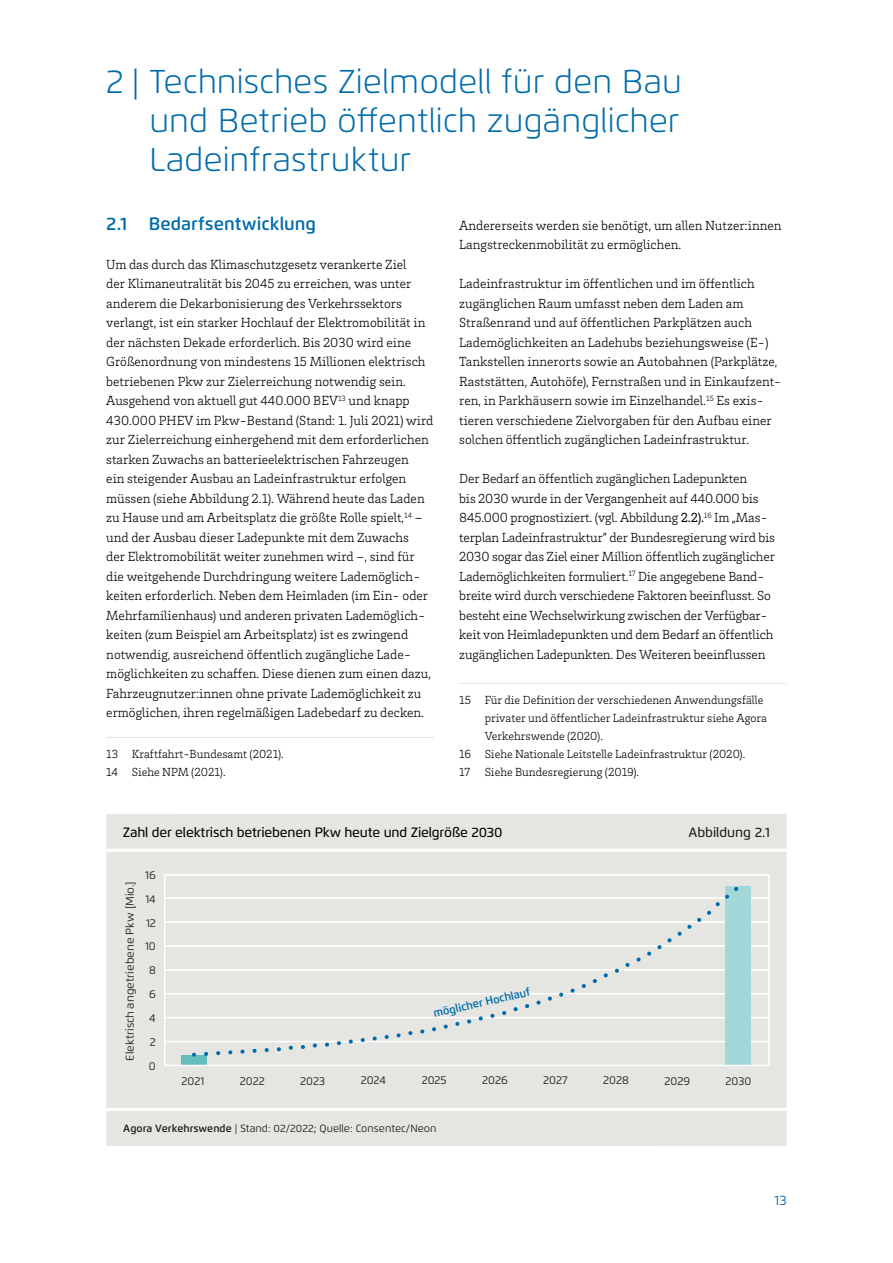
<style>
.page{position:relative;width:893px;height:1263px;background:#fff}
.page>*{position:absolute;margin:0;border:0;box-sizing:border-box;transform-origin:0 0}
.t1{font:300 33px/39px "Flexo";letter-spacing:.005em;color:#006bab;text-align:justify}
.t2{font:600 18px "Flexo";color:#006bab}
.t3{font:300 13.5px/19.5px "Brix Slab";color:#000}
.t4{font:500 13.5px "Flexo";letter-spacing:-.01em;color:#000}
.t5{font:500 13.5px "Flexo";color:#1d1d1b}
.t6{font:13.5px "Flexo";color:#006bab}
.t7{font:300 12px/18px "Brix Slab";color:#000}
.t8{font:11.25px "Flexo";color:#1d1d1b}
.t9{font:600 11.25px "Flexo";color:#006bab}
.t10{font:10.5px "Flexo";letter-spacing:.005em;color:#1d1d1b}
.s1{font-weight:400}
.s2{font-weight:600}
</style>
<div class="page">
<hr style="left:459px;top:683px;width:328px;height:1px;background:#e6e7e2">
<hr style="left:106px;top:737px;width:328px;height:1px;background:#e6e7e2">
<div style="left:106px;top:814px;width:681px;height:332px;background:#e5e6e1"></div>
<hr style="left:106px;top:849px;width:680px;height:3px;background:#fff">
<hr style="left:106px;top:1108px;width:681px;height:3px;background:#fff">
<hr style="left:165px;top:1041px;width:604px;height:1px;background:#fff">
<hr style="left:165px;top:1017px;width:604px;height:1px;background:#fff">
<hr style="left:165px;top:993px;width:604px;height:1px;background:#fff">
<hr style="left:165px;top:969px;width:604px;height:1px;background:#fff">
<hr style="left:165px;top:945px;width:604px;height:2px;background:#fff">
<hr style="left:165px;top:921px;width:604px;height:2px;background:#fff">
<hr style="left:165px;top:897px;width:604px;height:2px;background:#fff">
<div style="left:726px;top:887px;width:25px;height:178px;background:#a2d8d8"></div>
<div style="left:181px;top:1055px;width:26px;height:10px;background:#64bebe"></div>
<div style="left:164px;top:874px;width:606px;height:192px;border:2px solid #fff"></div>
<svg style="left:190px;top:881px;width:554px;height:178px;background:#e2e6e1"></svg>
<h1 class="t1" style="left:149px;top:62px;width:534px;text-indent:-43px">2 | Technisches Zielmodell für den Bau und Betrieb öffentlich zugänglicher Ladeinfrastruktur</h1>
<h2 class="t2" style="left:106px;top:212px;width:211px">2.1 Bedarfsentwicklung</h2>
<p class="t3" style="left:106px;top:254px;width:329px">Um das durch das Klimaschutzgesetz verankerte Ziel<br>der Klimaneutralität bis 2045 zu erreichen, was unter anderem die Dekarbonisierung des Verkehrssektors verlangt, ist ein starker Hochlauf der Elektromobilität in der nächsten Dekade erforderlich. Bis 2030 wird eine Größenordnung von mindestens 15 Millionen elektrisch betriebenen Pkw zur Zielerreichung notwendig sein.<br>Ausgehend von aktuell gut 440.000 BEV<sup>13</sup> und knapp 430.000 PHEV im Pkw-Bestand (Stand: 1. Juli 2021) wird zur Zielerreichung einhergehend mit dem erforderlichen starken Zuwachs an batterieelektrischen Fahrzeugen<br>ein steigender Ausbau an Ladeinfrastruktur erfolgen müssen (siehe Abbildung 2.1). Während heute das Laden zu Hause und am Arbeitsplatz die größte Rolle spielt,<sup>14</sup> – und der Ausbau dieser Ladepunkte mit dem Zuwachs<br>der Elektromobilität weiter zunehmen wird –, sind für die weitgehende Durchdringung weitere Lademöglich&shy;keiten erforderlich. Neben dem Heimladen (im Ein- oder Mehrfamilienhaus) und anderen privaten Lademöglich&shy;keiten (zum Beispiel am Arbeitsplatz) ist es zwingend notwendig, ausreichend öffentlich zugängliche Lade&shy;möglichkeiten zu schaffen. Diese dienen zum einen dazu, Fahrzeugnutzer:innen ohne private Lademöglichkeit zu ermöglichen, ihren regelmäßigen Ladebedarf zu decken.</p>
<p class="t7" style="left:106px;top:744px;width:179px">13 Kraftfahrt-Bundesamt (2021).<br>14 Siehe NPM (2021).</p>
<p class="t3" style="left:459px;top:215px;width:324px">Andererseits werden sie benötigt, um allen Nutzer:innen<br>Langstreckenmobilität zu ermöglichen.</p>
<p class="t3" style="left:459px;top:273px;width:324px">Ladeinfrastruktur im öffentlichen und im öffentlich zugänglichen Raum umfasst neben dem Laden am Straßenrand und auf öffentlichen Parkplätzen auch Lademöglichkeiten an Ladehubs beziehungsweise (E-)<br>Tankstellen innerorts sowie an Autobahnen (Parkplätze, Raststätten, Autohöfe), Fernstraßen und in Einkaufzent&shy;ren, in Parkhäusern sowie im Einzelhandel.<sup>15</sup> Es exis&shy;tieren verschiedene Zielvorgaben für den Aufbau einer solchen öffentlich zugänglichen Ladeinfrastruktur.</p>
<p class="t3" style="left:459px;top:468px;width:317px">Der Bedarf an öffentlich zugänglichen Ladepunkten<br>bis 2030 wurde in der Vergangenheit auf 440.000 bis 845.000 prognostiziert. (vgl. Abbildung <span class="s1">2.2).</span><sup>16</sup> Im „Mas&shy;terplan Ladeinfrastruktur” der Bundesregierung wird bis 2030 sogar das Ziel einer Million öffentlich zugänglicher Lademöglichkeiten formuliert.<sup>17</sup> Die angegebene Band&shy;breite wird durch verschiedene Faktoren beeinflusst. So besteht eine Wechselwirkung zwischen der Verfügbar&shy;keit von Heimladepunkten und dem Bedarf an öffentlich zugänglichen Ladepunkten. Des Weiteren beeinflussen</p>
<p class="t7" style="left:459px;top:690px;width:306px">15 Für die Definition der verschiedenen Anwendungsfälle</p>
<p class="t7" style="left:485px;top:708px;width:284px">privater und öffentlicher Ladeinfrastruktur siehe Agora</p>
<p class="t7" style="left:485px;top:726px;width:120px">Verkehrswende (2020).</p>
<p class="t7" style="left:459px;top:744px;width:288px">16 Siehe Nationale Leitstelle Ladeinfrastruktur (2020).</p>
<p class="t7" style="left:459px;top:762px;width:181px">17 Siehe Bundesregierung (2019).</p>
<p class="t4" style="left:123px;top:824px;width:381px">Zahl der elektrisch betriebenen Pkw heute und Zielgröße 2030</p>
<p class="t5" style="left:688px;top:824px;width:83px">Abbildung 2.1</p>
<p class="t8" style="left:123px;top:1061px;width:181px;rotate:-90deg">Elektrisch angetriebene Pkw [Mio.]</p>
<p class="t8" style="left:145px;top:868px;width:12px">16</p>
<p class="t8" style="left:145px;top:892px;width:12px">14</p>
<p class="t8" style="left:146px;top:916px;width:11px">12</p>
<p class="t8" style="left:145px;top:940px;width:12px">10</p>
<p class="t8" style="left:149px;top:963px;width:8px">8</p>
<p class="t8" style="left:149px;top:987px;width:8px">6</p>
<p class="t8" style="left:149px;top:1011px;width:8px">4</p>
<p class="t8" style="left:150px;top:1035px;width:7px">2</p>
<p class="t8" style="left:149px;top:1059px;width:8px">0</p>
<p class="t9" style="left:432px;top:1007px;width:100px;rotate:-13deg">möglicher Hochlauf</p>
<p class="t8" style="left:182px;top:1074px;width:24px">2021</p>
<p class="t8" style="left:240px;top:1074px;width:26px">2022</p>
<p class="t8" style="left:300px;top:1074px;width:26px">2023</p>
<p class="t8" style="left:361px;top:1073px;width:27px">2024</p>
<p class="t8" style="left:422px;top:1073px;width:26px">2025</p>
<p class="t8" style="left:482px;top:1073px;width:27px">2026</p>
<p class="t8" style="left:543px;top:1073px;width:26px">2027</p>
<p class="t8" style="left:603px;top:1074px;width:27px">2028</p>
<p class="t8" style="left:664px;top:1074px;width:27px">2029</p>
<p class="t8" style="left:725px;top:1074px;width:27px">2030</p>
<p class="t10" style="left:123px;top:1122px;width:315px"><span class="s2">Agora Verkehrswende</span> | Stand: 02/2022; Quelle: Consentec/Neon</p>
<p class="t6" style="left:775px;top:1192px;width:14px">13</p>
</div>
